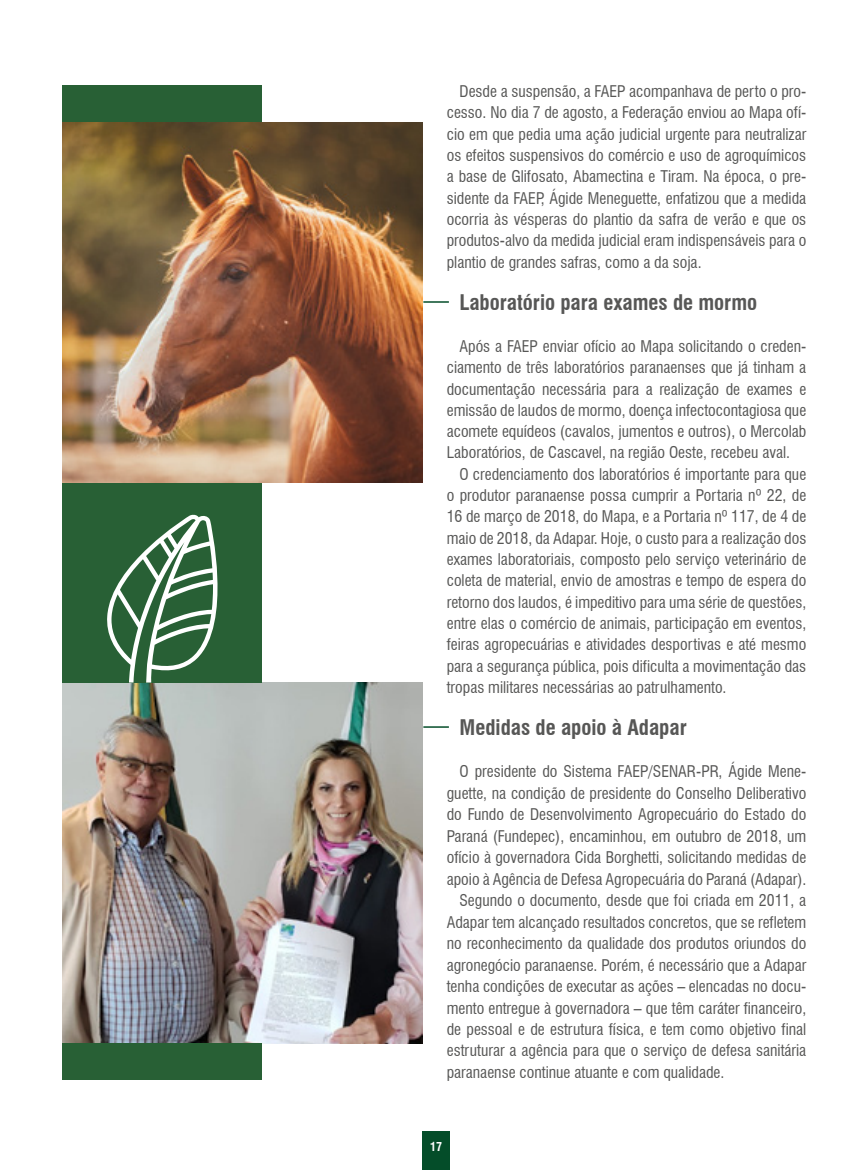
<style>
.page{position:relative;width:851px;height:1170px;background:#fff}
.page>*{position:absolute;margin:0;border:0;box-sizing:border-box;transform-origin:0 0}
.t1{font:700 condensed 21px "Swiss 721 BT";color:#575756}
.t2{font:condensed 15.75px/21.3px "Swiss 721 BT";color:#575756;text-align:justify}
.t3{font:700 condensed 12px "Swiss 721 BT";color:#fff}
</style>
<div class="page">
<div style="left:422px;top:1130px;width:28px;height:39px;background:#044d29"></div>
<img style="left:62px;top:122px;width:360px;height:361px">
<img style="left:62px;top:682px;width:360px;height:361px">
<div style="left:62px;top:1043px;width:200px;height:36px;background:#286035"></div>
<div style="left:62px;top:85px;width:200px;height:36px;background:#286035"></div>
<div style="left:62px;top:483px;width:200px;height:199px;background:#286035"></div>
<svg style="left:107px;top:514px;width:111px;height:168px"></svg>
<hr style="left:423px;top:301px;width:26px;height:2px;background:#044d29">
<svg style="left:423px;top:726px;width:26px;height:1px"></svg>
<p class="t2" style="left:446px;top:81px;width:361px;text-indent:13px">Desde a suspensão, a FAEP acompanhava de perto o pro&shy;cesso. No dia 7 de agosto, a Federação enviou ao Mapa ofí&shy;cio em que pedia uma ação judicial urgente para neutralizar os efeitos suspensivos do comércio e uso de agroquímicos a base de Glifosato, Abamectina e Tiram. Na época, o pre&shy;sidente da FAEP, Ágide Meneguette, enfatizou que a medida ocorria às vésperas do plantio da safra de verão e que os produtos-alvo da medida judicial eram indispensáveis para o plantio de grandes safras, como a da soja.</p>
<h1 class="t1" style="left:459px;top:289px;width:299px">Laboratório para exames de mormo</h1>
<p class="t2" style="left:446px;top:335px;width:361px;text-indent:13px">Após a FAEP enviar ofício ao Mapa solicitando o creden&shy;ciamento de três laboratórios paranaenses que já tinham a documentação necessária para a realização de exames e emissão de laudos de mormo, doença infectocontagiosa que acomete equídeos (cavalos, jumentos e outros), o Mercolab Laboratórios, de Cascavel, na região Oeste, recebeu aval.</p>
<p class="t2" style="left:446px;top:463px;width:361px;text-indent:13px">O credenciamento dos laboratórios é importante para que o produtor paranaense possa cumprir a Portaria nº 22, de 16 de março de 2018, do Mapa, e a Portaria nº 117, de 4 de maio de 2018, da Adapar. Hoje, o custo para a realização dos exames laboratoriais, composto pelo serviço veterinário de coleta de material, envio de amostras e tempo de espera do retorno dos laudos, é impeditivo para uma série de questões, entre elas o comércio de animais, participação em eventos, feiras agropecuárias e atividades desportivas e até mesmo para a segurança pública, pois dificulta a movimentação das tropas militares necessárias ao patrulhamento.</p>
<h1 class="t1" style="left:459px;top:714px;width:229px">Medidas de apoio à Adapar</h1>
<p class="t2" style="left:459px;top:761px;width:348px">O presidente do Sistema FAEP/SENAR-PR, Ágide Mene-</p>
<p class="t2" style="left:446px;top:782px;width:361px">guette, na condição de presidente do Conselho Deliberativo</p>
<p class="t2" style="left:446px;top:803px;width:361px">do Fundo de Desenvolvimento Agropecuário do Estado do</p>
<p class="t2" style="left:446px;top:825px;width:361px">Paraná (Fundepec), encaminhou, em outubro de 2018, um</p>
<p class="t2" style="left:446px;top:846px;width:361px">ofício à governadora Cida Borghetti, solicitando medidas de</p>
<p class="t2" style="left:446px;top:868px;width:361px">apoio à Agência de Defesa Agropecuária do Paraná (Adapar).</p>
<p class="t2" style="left:459px;top:889px;width:348px">Segundo o documento, desde que foi criada em 2011, a</p>
<p class="t2" style="left:446px;top:911px;width:361px">Adapar tem alcançado resultados concretos, que se refletem</p>
<p class="t2" style="left:446px;top:932px;width:361px">no reconhecimento da qualidade dos produtos oriundos do</p>
<p class="t2" style="left:446px;top:954px;width:361px">agronegócio paranaense. Porém, é necessário que a Adapar</p>
<p class="t2" style="left:446px;top:975px;width:361px">tenha condições de executar as ações – elencadas no docu-</p>
<p class="t2" style="left:446px;top:997px;width:361px">mento entregue à governadora – que têm caráter financeiro,</p>
<p class="t2" style="left:446px;top:1018px;width:361px">de pessoal e de estrutura física, e tem como objetivo final</p>
<p class="t2" style="left:446px;top:1039px;width:361px">estruturar a agência para que o serviço de defesa sanitária</p>
<p class="t2" style="left:446px;top:1061px;width:279px">paranaense continue atuante e com qualidade.</p>
<p class="t3" style="left:430px;top:1139px;width:13px">17</p>
</div>
